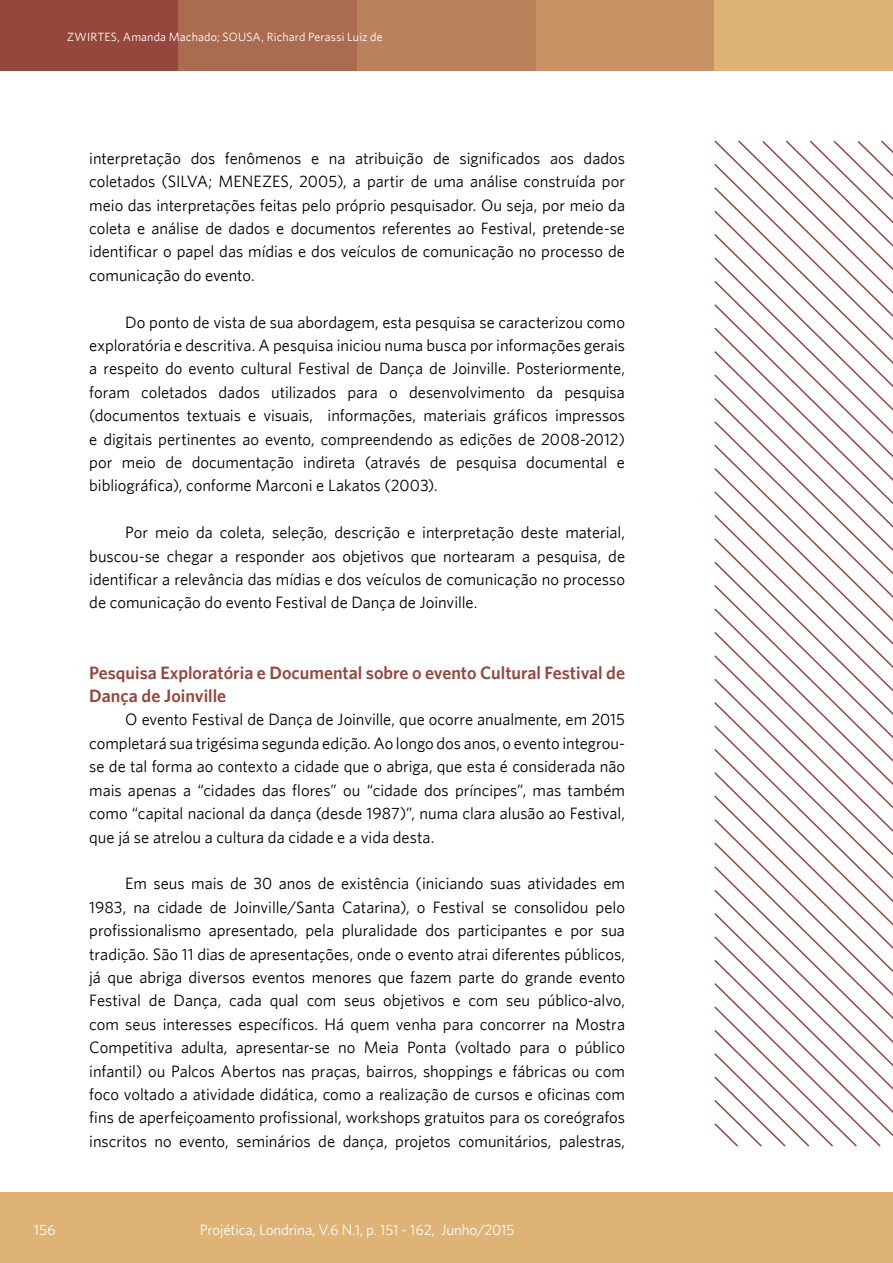
<style>
.page{position:relative;width:893px;height:1263px;background:#fff}
.page>*{position:absolute;margin:0;border:0;box-sizing:border-box;transform-origin:0 0}
.Subtitulo{font:600 18px/23.4px "Whitney";color:#95473d}
.texto{font:16.5px/23.4px "Whitney";color:#000;text-align:justify}
.t1{font:15px "Whitney";letter-spacing:-.01em;color:#fff}
.cabecalho_autor{font:12px "Whitney";letter-spacing:.015em;color:#fff}
</style>
<div class="page">
<svg style="left:714px;top:466px;width:179px;height:24px"></svg>
<svg style="left:714px;top:490px;width:179px;height:23px"></svg>
<svg style="left:714px;top:513px;width:179px;height:24px"></svg>
<svg style="left:714px;top:537px;width:179px;height:23px"></svg>
<svg style="left:714px;top:560px;width:179px;height:23px"></svg>
<svg style="left:714px;top:583px;width:179px;height:24px"></svg>
<svg style="left:714px;top:607px;width:179px;height:23px"></svg>
<svg style="left:714px;top:630px;width:179px;height:24px"></svg>
<svg style="left:714px;top:654px;width:179px;height:23px"></svg>
<svg style="left:714px;top:677px;width:179px;height:23px"></svg>
<svg style="left:714px;top:700px;width:179px;height:24px"></svg>
<svg style="left:714px;top:724px;width:179px;height:23px"></svg>
<svg style="left:714px;top:747px;width:179px;height:24px"></svg>
<svg style="left:714px;top:771px;width:179px;height:23px"></svg>
<svg style="left:714px;top:794px;width:179px;height:23px"></svg>
<svg style="left:714px;top:817px;width:179px;height:24px"></svg>
<svg style="left:714px;top:841px;width:179px;height:24px"></svg>
<svg style="left:736px;top:140px;width:157px;height:330px"></svg>
<svg style="left:714px;top:865px;width:179px;height:23px"></svg>
<svg style="left:714px;top:888px;width:179px;height:23px"></svg>
<svg style="left:714px;top:911px;width:179px;height:236px"></svg>
<div style="left:0;top:0;width:179px;height:70px;background:#96473d"></div>
<div style="left:357px;top:0;width:179px;height:70px;background:#ba825c"></div>
<div style="left:536px;top:0;width:178px;height:70px;background:#ca9365"></div>
<div style="left:179px;top:0;width:178px;height:70px;background:#ab6b51"></div>
<div style="left:714px;top:0;width:179px;height:70px;background:#dfb276"></div>
<div style="left:0;top:1193px;width:893px;height:70px;background:#dfb275"></div>
<p class="cabecalho_autor" style="left:67px;top:29px;width:317px">ZWIRTES, Amanda Machado; SOUSA, Richard Perassi Luiz de</p>
<p class="t1" style="left:34px;top:1221px;width:23px">156</p>
<p class="texto" style="left:89px;top:146px;width:537px">interpretação dos fenômenos e na atribuição de significados aos dados coletados (SILVA; MENEZES, 2005), a partir de uma análise construída por meio das interpretações feitas pelo próprio pesquisador. Ou seja, por meio da coleta e análise de dados e documentos referentes ao Festival, pretende-se identificar o papel das mídias e dos veículos de comunicação no processo de comunicação do evento.</p>
<p class="texto" style="left:89px;top:310px;width:537px;text-indent:36px">Do ponto de vista de sua abordagem, esta pesquisa se caracterizou como exploratória e descritiva. A pesquisa iniciou numa busca por informações gerais a respeito do evento cultural Festival de Dança de Joinville. Posteriormente, foram coletados dados utilizados para o desenvolvimento da pesquisa (documentos textuais e visuais, informações, materiais gráficos impressos e digitais pertinentes ao evento, compreendendo as edições de 2008-2012) por meio de documentação indireta (através de pesquisa documental e bibliográfica), conforme Marconi e Lakatos (2003).</p>
<p class="texto" style="left:89px;top:520px;width:537px;text-indent:36px">Por meio da coleta, seleção, descrição e interpretação deste material, buscou-se chegar a responder aos objetivos que nortearam a pesquisa, de identificar a relevância das mídias e dos veículos de comunicação no processo de comunicação do evento Festival de Dança de Joinville.</p>
<p class="Subtitulo" style="left:89px;top:660px;width:537px">Pesquisa Exploratória e Documental sobre o evento Cultural Festival de<br>Dança de Joinville</p>
<p class="texto" style="left:89px;top:708px;width:537px;text-indent:36px">O evento Festival de Dança de Joinville, que ocorre anualmente, em 2015 completará sua trigésima segunda edição. Ao longo dos anos, o evento integrou&shy;se de tal forma ao contexto a cidade que o abriga, que esta é considerada não mais apenas a “cidades das flores” ou “cidade dos príncipes”, mas também como “capital nacional da dança (desde 1987)”, numa clara alusão ao Festival, que já se atrelou a cultura da cidade e a vida desta.</p>
<p class="texto" style="left:89px;top:871px;width:537px;text-indent:36px">Em seus mais de 30 anos de existência (iniciando suas atividades em 1983, na cidade de Joinville/Santa Catarina), o Festival se consolidou pelo profissionalismo apresentado, pela pluralidade dos participantes e por sua tradição. São 11 dias de apresentações, onde o evento atrai diferentes públicos, já que abriga diversos eventos menores que fazem parte do grande evento Festival de Dança, cada qual com seus objetivos e com seu público-alvo, com seus interesses específicos. Há quem venha para concorrer na Mostra Competitiva adulta, apresentar-se no Meia Ponta (voltado para o público infantil) ou Palcos Abertos nas praças, bairros, shoppings e fábricas ou com foco voltado a atividade didática, como a realização de cursos e oficinas com fins de aperfeiçoamento profissional, workshops gratuitos para os coreógrafos inscritos no evento, seminários de dança, projetos comunitários, palestras,</p>
<p class="t1" style="left:200px;top:1221px;width:316px">Projética, Londrina, V.6 N.1, p. 151 - 162, Junho/2015</p>
</div>
